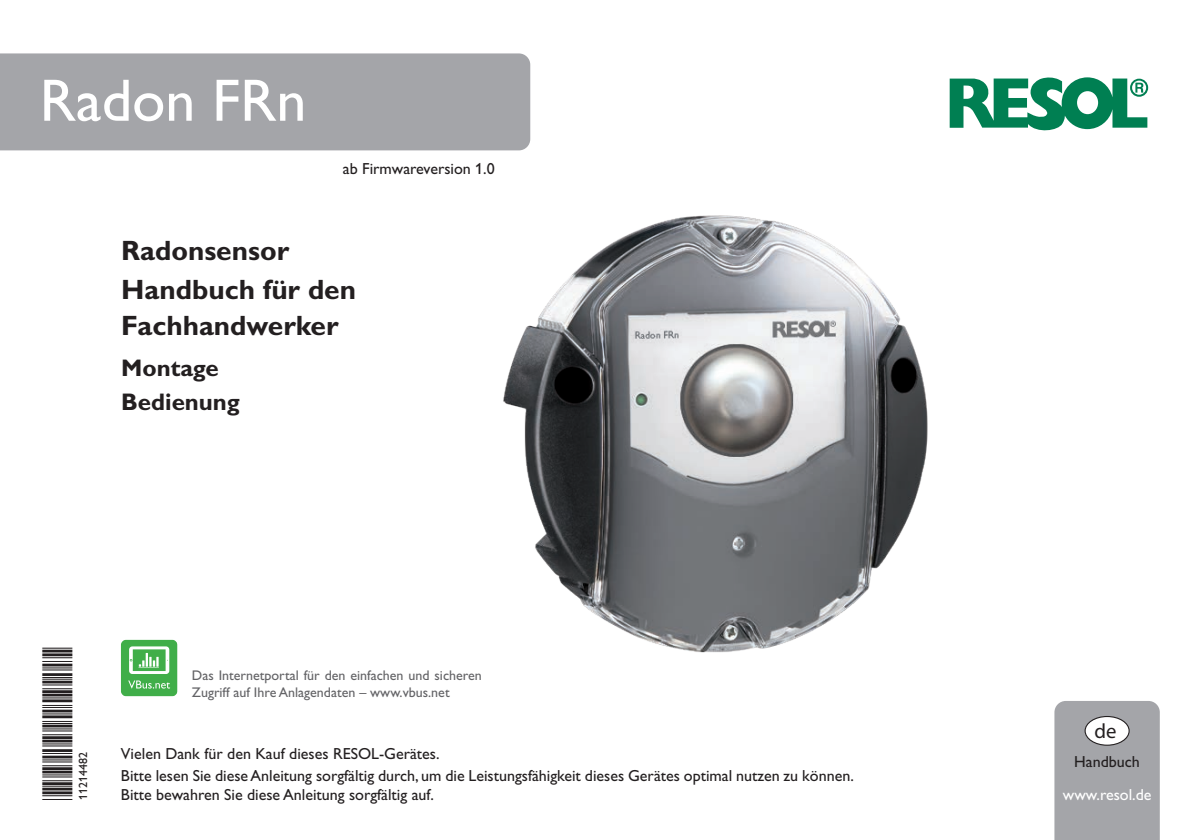
<style>
.page{position:relative;width:1191px;height:840px;background:#fff}
.page>*{position:absolute;margin:0;border:0;box-sizing:border-box;transform-origin:0 0}
.t1{font:60px "Gill Alt One";color:#fff}
.t2{font:40px "Free 3 of 9 Extended";color:#231f20}
.t3{font:700 28px/39.2px "Gill Alt One";color:#231f20}
.t4{font:700 24px/34.4px "Gill Alt One";color:#231f20}
.t5{font:20.6px "Myriad";color:#231f20}
.t6{font:16px/22px "Gill Alt One";color:#231f20}
.t7{font:16px "Gill Alt One";color:#fff}
.t8{font:14px/16.8px "Gill Alt One";color:#636366}
.t9{font:12px "Gill Alt One";color:#231f20}
</style>
<div class="page">
<div style="left:0;top:53px;width:530px;height:97px;background:#a4a5a9"></div>
<div style="left:1054px;top:701px;width:105px;height:138px;background:#a4a5a9"></div>
<div style="left:1085px;top:716px;width:44px;height:28px;background:#fff;border-radius:50%"></div>
<div style="left:1084px;top:715px;width:45px;height:30px;border:1px solid #231f20;border-radius:50%"></div>
<svg style="left:949px;top:77px;width:199px;height:53px"></svg>
<img style="left:503px;top:215px;width:425px;height:438px">
<svg style="left:121px;top:639px;width:56px;height:57px"></svg>
<h1 class="t1" style="left:40px;top:66px;width:268px">Radon FRn</h1>
<p class="t6" style="left:343px;top:157px;width:153px">ab Firmwareversion 1.0</p>
<h3 class="t3" style="left:121px;top:230px;width:236px">Radonsensor<br>Handbuch für den</h3>
<h3 class="t3" style="left:121px;top:306px;width:219px">Fachhandwerker</h3>
<h3 class="t4" style="left:121px;top:350px;width:120px">Montage<br>Bedienung</h3>
<h2 class="t2" style="left:35px;top:799px;width:155px;rotate:-90deg">*11214482*</h2>
<p class="t8" style="left:192px;top:666px;width:291px">Das Internetportal für den einfachen und sicheren<br>Zugriff auf Ihre Anlagendaten – www.vbus.net</p>
<p class="t9" style="left:76px;top:799px;width:49px;rotate:-90deg">11214482</p>
<p class="t6" style="left:121px;top:742px;width:734px">Vielen Dank für den Kauf dieses RESOL-Gerätes.<br>Bitte lesen Sie diese Anleitung sorgfältig durch, um die Leistungsfähigkeit dieses Gerätes optimal nutzen zu können.</p>
<p class="t6" style="left:121px;top:783px;width:315px">Bitte bewahren Sie diese Anleitung sorgfältig auf.</p>
<p class="t5" style="left:1094px;top:720px;width:24px">de</p>
<p class="t6" style="left:1074px;top:750px;width:67px">Handbuch</p>
<p class="t7" style="left:1063px;top:785px;width:90px">www.resol.de</p>
</div>
